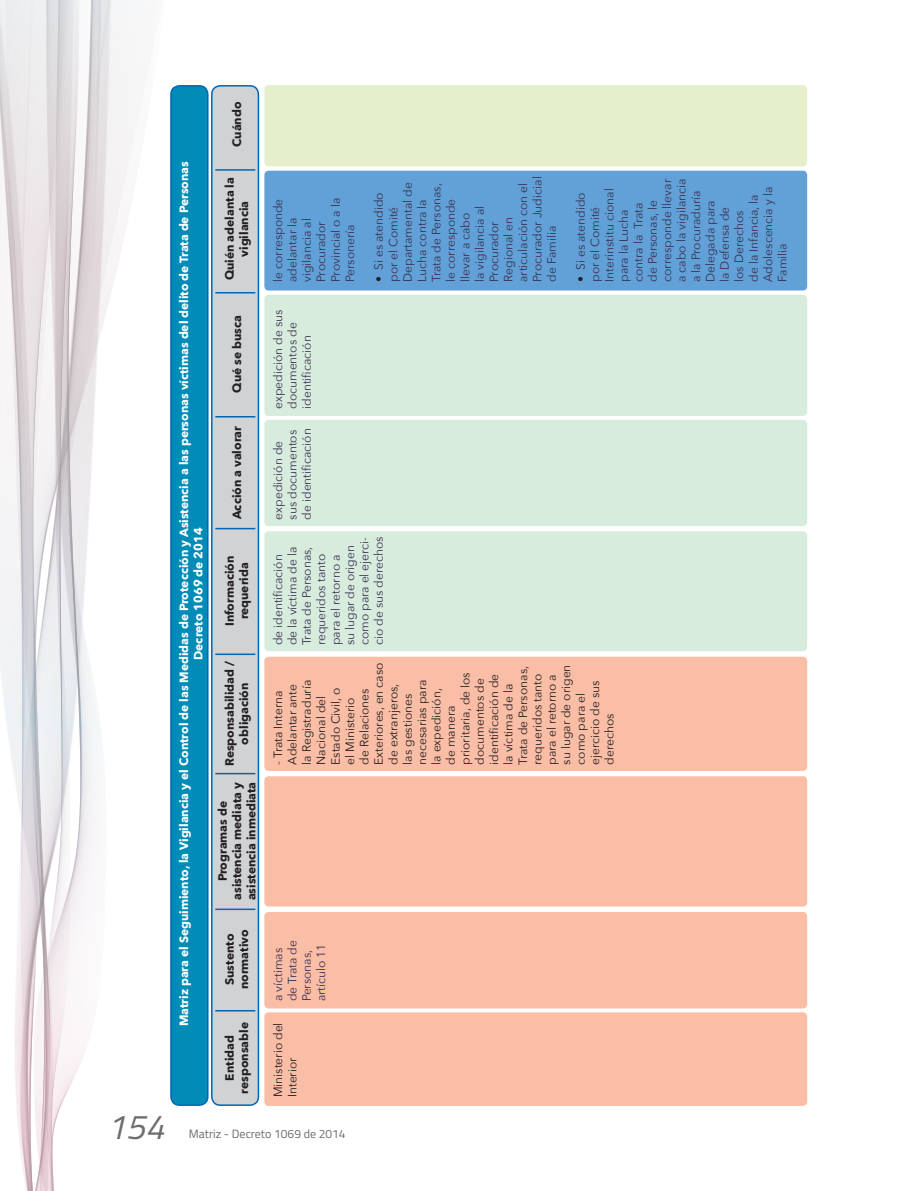
<style>
.page{position:relative;width:915px;height:1191px;background:#fff}
.page>*{position:absolute;margin:0;border:0;box-sizing:border-box;transform-origin:0 0}
.t1{font:italic 34.5px "Titillium Web";color:#6c6d70}
.t2{font:12px/14.4px "Avenir Next";color:#393051}
.t3{font:12px/14.4px "Avenir Next";color:#231f20}
.t4{font:700 12px/14.4px "Avenir Next";color:#231f20;text-align:center}
.t5{font:700 12px/14.4px "Avenir Next";color:#fff;text-align:center}
.t6{font:12px "Titillium Web";color:#6c6d70}
.s1{color:#231f20}
</style>
<div class="page">
<svg style="left:0;top:0;width:153px;height:1191px"></svg>
<div style="left:264px;top:1012px;width:542px;height:94px;background:#fabda6;border-radius:4px"></div>
<div style="left:264px;top:912px;width:542px;height:96px;background:#fabda6;border-radius:4px"></div>
<div style="left:264px;top:776px;width:542px;height:130px;background:#fabda6;border-radius:4px"></div>
<div style="left:264px;top:657px;width:542px;height:114px;background:#fabda6;border-radius:4px"></div>
<div style="left:264px;top:531px;width:542px;height:120px;background:#d8ecdd;border-radius:4px"></div>
<div style="left:264px;top:420px;width:542px;height:106px;background:#d8ecdd;border-radius:4px"></div>
<div style="left:264px;top:295px;width:542px;height:121px;background:#d8ecdd;border-radius:4px"></div>
<div style="left:264px;top:171px;width:542px;height:119px;background:#61a1d7;border-radius:4px"></div>
<div style="left:264px;top:85px;width:542px;height:81px;background:#e5efcb;border-radius:4px"></div>
<div style="left:171px;top:86px;width:37px;height:1019px;background:#008cb7;border-radius:9px"></div>
<div style="left:170px;top:85px;width:38px;height:1021px;border:2px solid #0166b3;border-radius:9px"></div>
<div style="left:212px;top:86px;width:46px;height:1019px;background:#d1d2d4;border-radius:9px"></div>
<div style="left:211px;top:85px;width:48px;height:1021px;border:2px solid #0166b3;border-radius:9px"></div>
<hr style="left:215px;top:169px;width:40px;height:2px;background:#0166b3">
<hr style="left:215px;top:292px;width:40px;height:1px;background:#0166b3">
<hr style="left:215px;top:416px;width:40px;height:1px;background:#0166b3">
<hr style="left:215px;top:528px;width:40px;height:1px;background:#0166b3">
<hr style="left:215px;top:653px;width:40px;height:2px;background:#0166b3">
<hr style="left:215px;top:773px;width:40px;height:1px;background:#0166b3">
<hr style="left:215px;top:908px;width:40px;height:2px;background:#0166b3">
<hr style="left:215px;top:1010px;width:40px;height:1px;background:#0166b3">
<h1 class="t1" style="left:106px;top:1101px;width:59px">154</h1>
<p class="t5" style="left:176px;top:1026px;width:866px;rotate:-90deg">Matriz para el Seguimiento, la Vigilancia y el Control de las Medidas de Protección y Asistencia a las personas víctimas del delito de Trata de Personas<br>Decreto 1069 de 2014</p>
<p class="t4" style="left:229px;top:147px;width:47px;rotate:-90deg">Cuándo</p>
<p class="t4" style="left:222px;top:280px;width:104px;rotate:-90deg">Quién adelanta la vigilancia</p>
<p class="t4" style="left:229px;top:393px;width:79px;rotate:-90deg">Qué se busca</p>
<p class="t4" style="left:229px;top:519px;width:94px;rotate:-90deg">Acción a valorar</p>
<p class="t4" style="left:222px;top:626px;width:72px;rotate:-90deg">Información requerida</p>
<p class="t4" style="left:222px;top:766px;width:107px;rotate:-90deg">Responsabilidad / obligación</p>
<p class="t4" style="left:215px;top:900px;width:120px;rotate:-90deg">Programas de asistencia mediata y asistencia inmediata</p>
<p class="t4" style="left:222px;top:989px;width:61px;rotate:-90deg">Sustento normativo</p>
<p class="t4" style="left:222px;top:1093px;width:73px;rotate:-90deg">Entidad responsable</p>
<p class="t2" style="left:270px;top:282px;width:86px;rotate:-90deg">le corresponde adelantar la vigilancia al<br>Procurador<br>Provincial o a la<br>Personería</p>
<p class="t2" style="left:270px;top:409px;width:101px;rotate:-90deg">expedición de sus documentos de identificación</p>
<p class="t2" style="left:270px;top:519px;width:93px;rotate:-90deg">expedición de sus documentos de identificación</p>
<p class="t2" style="left:371px;top:282px;width:107px;rotate:-90deg"><span class="s1">•</span> Si es atendido por el Comité<br>Departamental de<br>Lucha contra la<br>Trata de Personas, le corresponde llevar a cabo<br>la vigilancia al<br>Procurador<br>Regional en articulación con el<br>Procurador Judicial de Familia</p>
<p class="t2" style="left:572px;top:282px;width:105px;rotate:-90deg"><span class="s1">•</span> Si es atendido por el Comité<br>Interinstitu cional para la Lucha contra la Trata<br>de Personas, le corresponde llevar a cabo la vigilancia a la Procuraduría<br>Delegada para<br>la Defensa de<br>los Derechos<br>de la Infancia, la<br>Adolescencia y la<br>Familia</p>
<p class="t2" style="left:270px;top:645px;width:110px;rotate:-90deg">de identificación<br>de la víctima de la<br>Trata de Personas, requeridos tanto para el retorno a<br>su lugar de origen como para el ejerci&shy;cio de sus derechos</p>
<p class="t3" style="left:270px;top:765px;width:104px;rotate:-90deg">- Trata Interna<br>Adelantar ante<br>la Registraduría<br>Nacional del<br>Estado Civil, o<br>el Ministerio<br>de Relaciones<br>Exteriores, en caso de extranjeros,<br>las gestiones necesarias para<br>la expedición,<br>de manera prioritaria, de los documentos de identificación de la víctima de la<br>Trata de Personas, requeridos tanto para el retorno a su lugar de origen como para el ejercicio de sus derechos</p>
<p class="t2" style="left:270px;top:1001px;width:63px;rotate:-90deg">a víctimas de Trata de<br>Personas, artículo 11</p>
<p class="t3" style="left:270px;top:1097px;width:76px;rotate:-90deg">Ministerio del<br>Interior</p>
<p class="t6" style="left:189px;top:1124px;width:158px">Matriz - Decreto 1069 de 2014</p>
</div>
